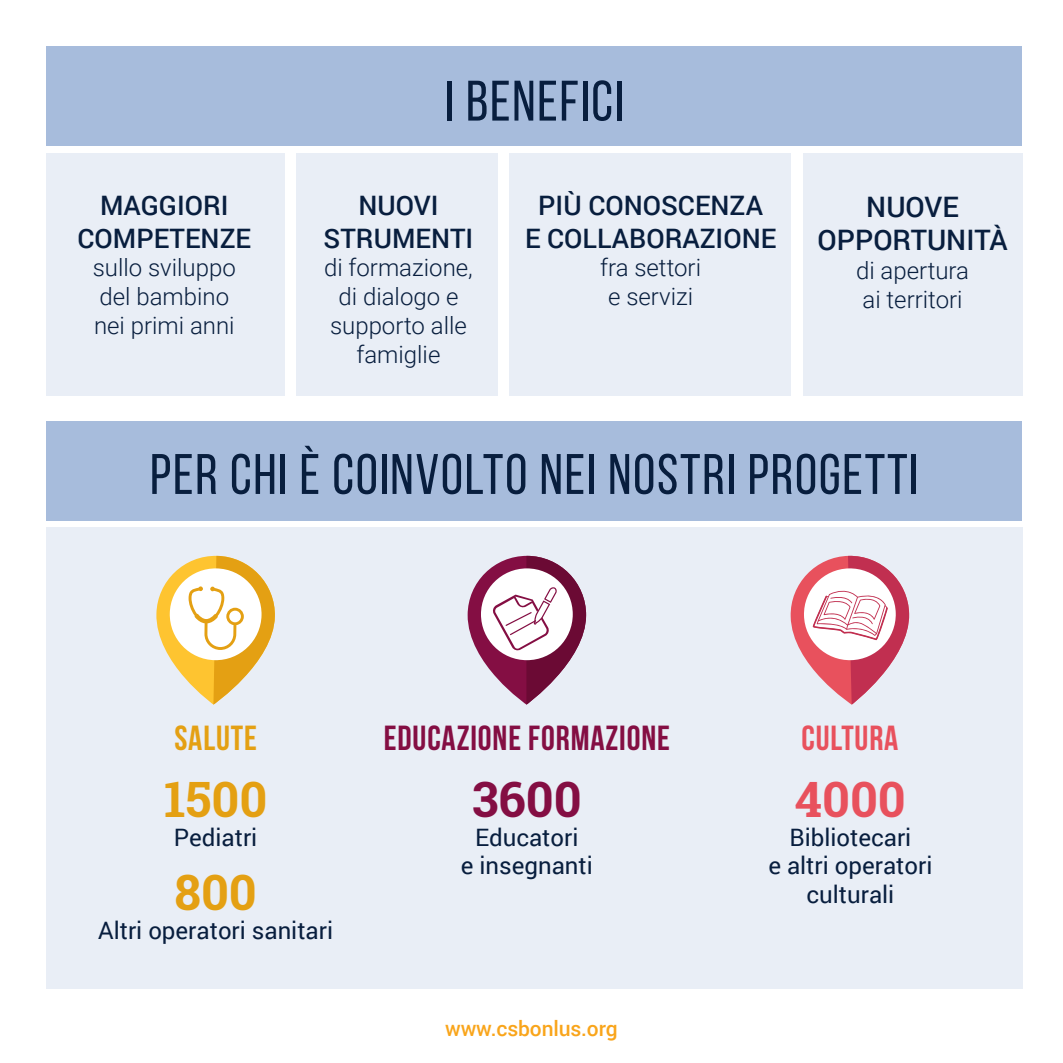
<style>
.page{position:relative;width:1063px;height:1063px;background:#fff}
.page>*{position:absolute;margin:0;border:0;box-sizing:border-box;transform-origin:0 0}
.t1{font:57px "Bebas Neue";letter-spacing:.03em;color:#081e3e}
.t2{font:700 48.75px "Roboto Slab";color:#e4a013}
.t3{font:700 48.75px "Roboto Slab";color:#e8515d}
.t4{font:700 48.75px "Roboto Slab";color:#840e43}
.t5{font:700 34.8px "Bebas Neue";letter-spacing:.025em;color:#840e43}
.t6{font:700 34.8px "Bebas Neue";letter-spacing:.025em;color:#e8515d}
.t7{font:700 34.8px "Bebas Neue";letter-spacing:.025em;color:#e4a013}
.t8{font:500 28.2px/33.9px "Roboto";color:#081e3e;text-align:center}
.t9{font:500 26.85px/32.2px "Roboto";color:#081e3e;text-align:center}
.t10{font:300 24px/28.8px "Roboto";color:#081e3e}
.t11{font:24px/28.8px "Roboto";color:#081e3e;text-align:center}
.t12{font:500 21px "Roboto";letter-spacing:-.005em;color:#f9a51b}
</style>
<div class="page">
<div style="left:46px;top:527px;width:976px;height:462px;background:#e9eef6"></div>
<div style="left:509px;top:153px;width:282px;height:243px;background:#e9eef6"></div>
<div style="left:803px;top:153px;width:219px;height:243px;background:#e9eef6"></div>
<div style="left:297px;top:153px;width:201px;height:243px;background:#e9eef6"></div>
<div style="left:46px;top:153px;width:239px;height:243px;background:#e9eef6"></div>
<div style="left:46px;top:47px;width:976px;height:99px;background:#a7bcdc"></div>
<div style="left:46px;top:421px;width:976px;height:100px;background:#a7bcdc"></div>
<svg style="left:790px;top:555px;width:120px;height:150px"></svg>
<svg style="left:467px;top:556px;width:119px;height:149px"></svg>
<svg style="left:156px;top:555px;width:119px;height:150px"></svg>
<p class="t9" style="left:78px;top:189px;width:175px">MAGGIORI<br>COMPETENZE</p>
<p class="t10" style="left:93px;top:253px;width:144px">sullo sviluppo del bambino nei primi anni</p>
<h1 class="t1" style="left:445px;top:70px;width:180px">I BENEFICI</h1>
<p class="t9" style="left:324px;top:189px;width:151px">NUOVI<br>STRUMENTI</p>
<p class="t10" style="left:324px;top:253px;width:150px;text-align:center">di formazione, di dialogo e supporto alle famiglie</p>
<p class="t9" style="left:525px;top:189px;width:253px">PIÙ CONOSCENZA<br>E COLLABORAZIONE</p>
<p class="t10" style="left:600px;top:253px;width:102px;text-align:center">fra settori e servizi</p>
<p class="t8" style="left:818px;top:188px;width:191px">NUOVE<br>OPPORTUNITÀ</p>
<p class="t10" style="left:856px;top:255px;width:115px">di apertura ai territori</p>
<h1 class="t1" style="left:150px;top:443px;width:770px">PER CHI È COINVOLTO NEI NOSTRI PROGETTI</h1>
<h3 class="t5" style="left:384px;top:719px;width:288px">EDUCAZIONE FORMAZIONE</h3>
<h3 class="t7" style="left:174px;top:719px;width:84px">SALUTE</h3>
<h3 class="t6" style="left:801px;top:719px;width:99px">CULTURA</h3>
<h2 class="t2" style="left:164px;top:766px;width:105px">1500</h2>
<p class="t11" style="left:174px;top:822px;width:85px">Pediatri</p>
<h2 class="t2" style="left:175px;top:859px;width:84px">800</h2>
<p class="t11" style="left:98px;top:915px;width:236px">Altri operatori sanitari</p>
<h2 class="t4" style="left:472px;top:766px;width:111px">3600</h2>
<p class="t11" style="left:461px;top:822px;width:134px">Educatori<br>e insegnanti</p>
<p class="t12" style="left:445px;top:1014px;width:174px">www.csbonlus.org</p>
<h2 class="t3" style="left:795px;top:766px;width:112px">4000</h2>
<p class="t11" style="left:768px;top:822px;width:166px">Bibliotecari<br>e altri operatori culturali</p>
</div>
